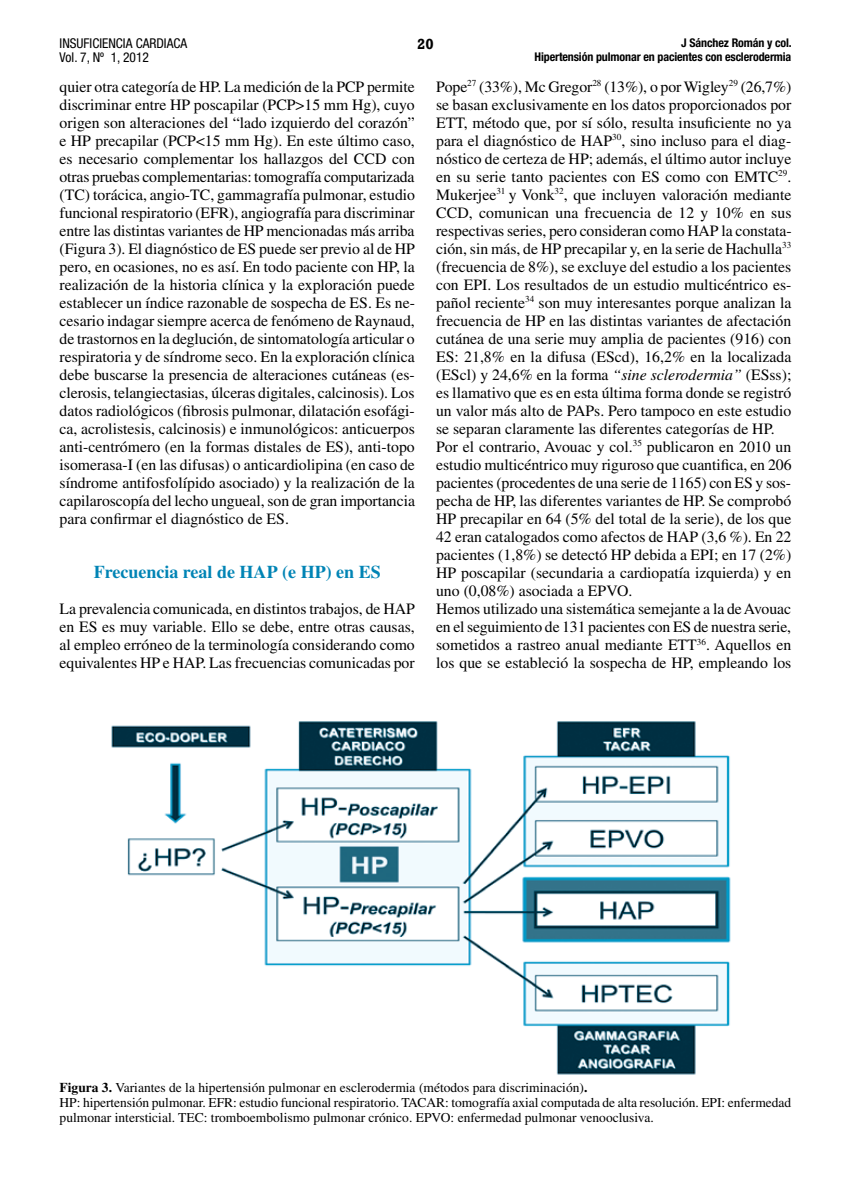
<style>
.page{position:relative;width:851px;height:1191px;background:#fff}
.page>*{position:absolute;margin:0;border:0;box-sizing:border-box;transform-origin:0 0}
.t1{font:700 18px "Times LT Std";color:#0084b5}
.t2{font:15.75px/18px "Times LT Std";color:#000;text-align:justify}
.t3{font:700 15px "Rockwell";color:#000}
.t4{font:13.5px/15px "Times LT Std";color:#000}
.t5{font:condensed 13.5px/14.4px "Helvetica Neue LT Std";color:#000}
.t6{font:700 condensed 12px/14.4px "Helvetica Neue LT Std";letter-spacing:-.01em;color:#000;text-align:right}
.s1{font-style:italic}
.s2{font-weight:700}
</style>
<div class="page">
<img style="left:111px;top:721px;width:620px;height:354px">
<p class="t5" style="left:60px;top:36px;width:129px">INSUFICIENCIA CARDIACA<br>Vol. 7, Nº 1, 2012</p>
<p class="t3" style="left:417px;top:34px;width:18px">20</p>
<p class="t6" style="left:534px;top:35px;width:259px">J Sánchez Román y col.<br>Hipertensión pulmonar en pacientes con esclerodermia</p>
<p class="t2" style="left:60px;top:77px;width:357px">quier otra categoría de HP. La medición de la PCP permite discriminar entre HP poscapilar (PCP&gt;15 mm Hg), cuyo origen son alteraciones del “lado izquierdo del corazón” e HP precapilar (PCP&lt;15 mm Hg). En este último caso, es necesario complementar los hallazgos del CCD con otras pruebas complementarias: tomografía computarizada (TC) torácica, angio-TC, gammagrafía pulmonar, estudio funcional respiratorio (EFR), angiografía para discriminar entre las distintas variantes de HP mencionadas más arriba (Figura 3). El diagnóstico de ES puede ser previo al de HP pero, en ocasiones, no es así. En todo paciente con HP, la realización de la historia clínica y la exploración puede establecer un índice razonable de sospecha de ES. Es ne&shy;cesario indagar siempre acerca de fenómeno de Raynaud, de trastornos en la deglución, de sintomatología articular o respiratoria y de síndrome seco. En la exploración clínica debe buscarse la presencia de alteraciones cutáneas (es&shy;clerosis, telangiectasias, úlceras digitales, calcinosis). Los datos radiológicos (fibrosis pulmonar, dilatación esofági&shy;ca, acrolistesis, calcinosis) e inmunológicos: anticuerpos anti-centrómero (en la formas distales de ES), anti-topo isomerasa-I (en las difusas) o anticardiolipina (en caso de síndrome antifosfolípido asociado) y la realización de la capilaroscopía del lecho ungueal, son de gran importancia para confirmar el diagnóstico de ES.</p>
<p class="t1" style="left:94px;top:561px;width:288px">Frecuencia real de HAP (e HP) en ES</p>
<p class="t2" style="left:60px;top:599px;width:357px">La prevalencia comunicada, en distintos trabajos, de HAP en ES es muy variable. Ello se debe, entre otras causas, al empleo erróneo de la terminología considerando como equivalentes HP e HAP. Las frecuencias comunicadas por</p>
<p class="t2" style="left:436px;top:77px;width:357px;text-align:left">Pope<sup>27</sup> (33%), Mc Gregor<sup>28</sup> (13%), o por Wigley<sup>29</sup> (26,7%) se basan exclusivamente en los datos proporcionados por ETT, método que, por sí sólo, resulta insuficiente no ya para el diagnóstico de HAP<sup>30</sup>, sino incluso para el diag&shy;nóstico de certeza de HP; además, el último autor incluye en su serie tanto pacientes con ES como con EMTC<sup>29</sup>.<br>Mukerjee<sup>31</sup> y Vonk<sup>32</sup>, que incluyen valoración mediante CCD, comunican una frecuencia de 12 y 10% en sus respectivas series, pero consideran como HAP la constata&shy;ción, sin más, de HP precapilar y, en la serie de Hachulla<sup>33 </sup>(frecuencia de 8%), se excluye del estudio a los pacientes con EPI. Los resultados de un estudio multicéntrico es&shy;pañol reciente<sup>34</sup> son muy interesantes porque analizan la frecuencia de HP en las distintas variantes de afectación cutánea de una serie muy amplia de pacientes (916) con ES: 21,8% en la difusa (EScd), 16,2% en la localizada (EScl) y 24,6% en la forma <span class="s1">“sine sclerodermia”</span> (ESss); es llamativo que es en esta última forma donde se registró un valor más alto de PAPs. Pero tampoco en este estudio se separan claramente las diferentes categorías de HP.<br>Por el contrario, Avouac y col.<sup>35</sup> publicaron en 2010 un estudio multicéntrico muy riguroso que cuantifica, en 206 pacientes (procedentes de una serie de 1165) con ES y sos&shy;pecha de HP, las diferentes variantes de HP. Se comprobó HP precapilar en 64 (5% del total de la serie), de los que 42 eran catalogados como afectos de HAP (3,6 %). En 22 pacientes (1,8%) se detectó HP debida a EPI; en 17 (2%)<br>HP poscapilar (secundaria a cardiopatía izquierda) y en uno (0,08%) asociada a EPVO.<br>Hemos utilizado una sistemática semejante a la de Avouac en el seguimiento de 131 pacientes con ES de nuestra serie, sometidos a rastreo anual mediante ETT<sup>36</sup>. Aquellos en los que se estableció la sospecha de HP, empleando los</p>
<p class="t4" style="left:60px;top:1079px;width:733px"><span class="s2">Figura 3.</span> Variantes de la hipertensión pulmonar en esclerodermia (métodos para discriminación)<span class="s2">.<br></span>HP: hipertensión pulmonar. EFR: estudio funcional respiratorio. TACAR: tomografía axial computada de alta resolución. EPI: enfermedad pulmonar intersticial. TEC: tromboembolismo pulmonar crónico. EPVO: enfermedad pulmonar venooclusiva.</p>
</div>
